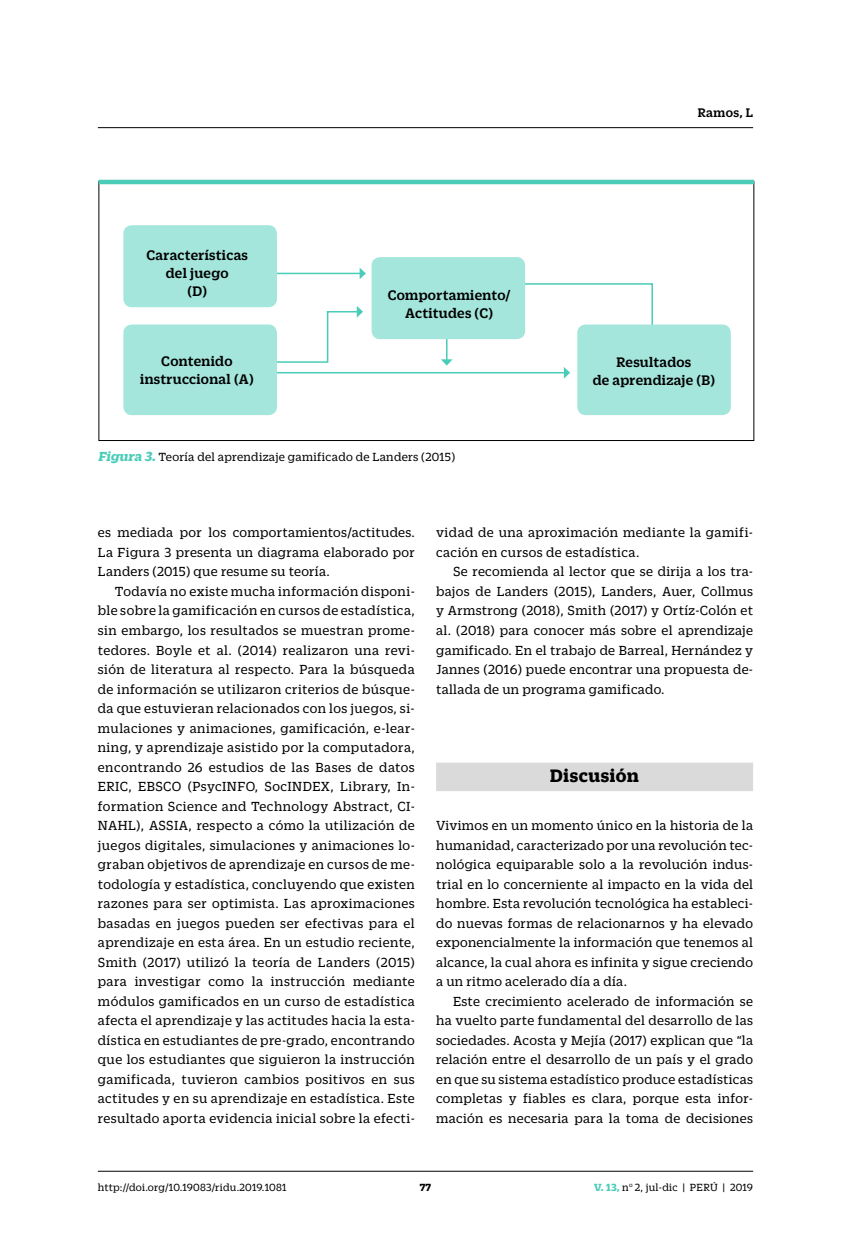
<style>
.page{position:relative;width:851px;height:1234px;background:#fff}
.page>*{position:absolute;margin:0;border:0;box-sizing:border-box;transform-origin:0 0}
.t1{font:700 19.5px "Zizou Slab";letter-spacing:.03em;color:#000}
.t2{font:500 15px/18px "Zizou Slab";letter-spacing:.02em;color:#000;text-align:center}
.t3{font:14.25px/19.5px "Zizou Slab";letter-spacing:.02em;color:#000;text-align:justify}
.t4{font:500 13.5px "Zizou Slab";letter-spacing:.025em;color:#000}
.t5{font:12.75px "Zizou Slab";letter-spacing:.02em;color:#000}
.t6{font:11.25px "Zizou Slab";letter-spacing:.02em;color:#000}
.t7{font:700 11.25px "Zizou Slab";color:#000}
.s1{font-weight:700;font-style:italic;font-size:14.25px;color:#4accb8}
.s2{font-weight:700;color:#4accb8}
</style>
<div class="page">
<hr style="left:98px;top:127px;width:655px;height:1px;background:#000">
<hr style="left:98px;top:1170px;width:655px;height:1px;background:#000">
<div style="left:436px;top:762px;width:317px;height:29px;background:#dadada"></div>
<hr style="left:99px;top:180px;width:655px;height:4px;background:#4accb8">
<hr style="left:264px;top:272px;width:96px;height:2px;background:#4accb8">
<svg style="left:359px;top:267px;width:7px;height:12px"></svg>
<svg style="left:261px;top:306px;width:102px;height:57px"></svg>
<hr style="left:262px;top:372px;width:302px;height:1px;background:#4accb8">
<svg style="left:563px;top:367px;width:7px;height:11px"></svg>
<hr style="left:446px;top:315px;width:1px;height:45px;background:#4accb8">
<svg style="left:441px;top:359px;width:11px;height:6px"></svg>
<svg style="left:513px;top:282px;width:140px;height:58px"></svg>
<div style="left:123px;top:225px;width:154px;height:82px;background:#a4e6dc;border-radius:9px"></div>
<div style="left:123px;top:324px;width:154px;height:91px;background:#a4e6dc;border-radius:9px"></div>
<div style="left:371px;top:257px;width:154px;height:82px;background:#a4e6dc;border-radius:9px"></div>
<div style="left:577px;top:324px;width:153px;height:91px;background:#a4e6dc;border-radius:9px"></div>
<p class="t2" style="left:146px;top:245px;width:103px">Características del juego<br>(D)</p>
<p class="t2" style="left:140px;top:351px;width:115px">Contenido instruccional (A)</p>
<p class="t2" style="left:387px;top:285px;width:125px">Comportamiento/<br>Actitudes (C)</p>
<p class="t5" style="left:98px;top:448px;width:358px"><span class="s1">Figura 3.</span>Teoría del aprendizaje gamificado de Landers (2015)</p>
<p class="t4" style="left:697px;top:104px;width:57px">Ramos, L</p>
<p class="t2" style="left:592px;top:352px;width:124px">Resultados<br>de aprendizaje (B)</p>
<p class="t3" style="left:98px;top:522px;width:318px">es mediada por los comportamientos/actitudes.<br>La Figura 3 presenta un diagrama elaborado por Landers (2015) que resume su teoría.</p>
<p class="t3" style="left:98px;top:580px;width:318px;text-indent:17px">Todavía no existe mucha información disponi&shy;ble sobre la gamificación en cursos de estadística, sin embargo, los resultados se muestran prome&shy;tedores. Boyle et al. (2014) realizaron una revi&shy;sión de literatura al respecto. Para la búsqueda de información se utilizaron criterios de búsque&shy;da que estuvieran relacionados con los juegos, si&shy;mulaciones y animaciones, gamificación, e-lear&shy;ning, y aprendizaje asistido por la computadora, encontrando 26 estudios de las Bases de datos ERIC, EBSCO (PsycINFO, SocINDEX, Library, In&shy;formation Science and Technology Abstract, CI-NAHL), ASSIA, respecto a cómo la utilización de juegos digitales, simulaciones y animaciones lo&shy;graban objetivos de aprendizaje en cursos de me&shy;todología y estadística, concluyendo que existen razones para ser optimista. Las aproximaciones basadas en juegos pueden ser efectivas para el aprendizaje en esta área. En un estudio reciente, Smith (2017) utilizó la teoría de Landers (2015) para investigar como la instrucción mediante módulos gamificados en un curso de estadística afecta el aprendizaje y las actitudes hacia la esta&shy;dística en estudiantes de pre-grado, encontrando que los estudiantes que siguieron la instrucción gamificada, tuvieron cambios positivos en sus actitudes y en su aprendizaje en estadística. Este resultado aporta evidencia inicial sobre la efecti-</p>
<p class="t3" style="left:436px;top:522px;width:318px">vidad de una aproximación mediante la gamifi&shy;cación en cursos de estadística.</p>
<p class="t3" style="left:436px;top:561px;width:318px;text-indent:17px">Se recomienda al lector que se dirija a los tra&shy;bajos de Landers (2015), Landers, Auer, Collmus y Armstrong (2018), Smith (2017) y Ortíz-Colón et al. (2018) para conocer más sobre el aprendizaje gamificado. En el trabajo de Barreal, Hernández y Jannes (2016) puede encontrar una propuesta de&shy;tallada de un programa gamificado.</p>
<h1 class="t1" style="left:550px;top:762px;width:90px">Discusión</h1>
<p class="t3" style="left:436px;top:814px;width:318px">Vivimos en un momento único en la historia de la humanidad, caracterizado por una revolución tec&shy;nológica equiparable solo a la revolución indus&shy;trial en lo concerniente al impacto en la vida del hombre. Esta revolución tecnológica ha estableci&shy;do nuevas formas de relacionarnos y ha elevado exponencialmente la información que tenemos al alcance, la cual ahora es infinita y sigue creciendo a un ritmo acelerado día a día.</p>
<p class="t3" style="left:436px;top:990px;width:318px;text-indent:17px">Este crecimiento acelerado de información se ha vuelto parte fundamental del desarrollo de las sociedades. Acosta y Mejía (2017) explican que “la relación entre el desarrollo de un país y el grado en que su sistema estadístico produce estadísticas completas y fiables es clara, porque esta infor&shy;mación es necesaria para la toma de decisiones</p>
<p class="t6" style="left:98px;top:1179px;width:190px">http://doi.org/10.19083/ridu.2019.1081</p>
<p class="t6" style="left:594px;top:1179px;width:160px"><span class="s2">V. 13,</span> n<sup>o</sup> 2, jul-dic | PERÚ | 2019</p>
<p class="t7" style="left:419px;top:1179px;width:13px">77</p>
</div>
